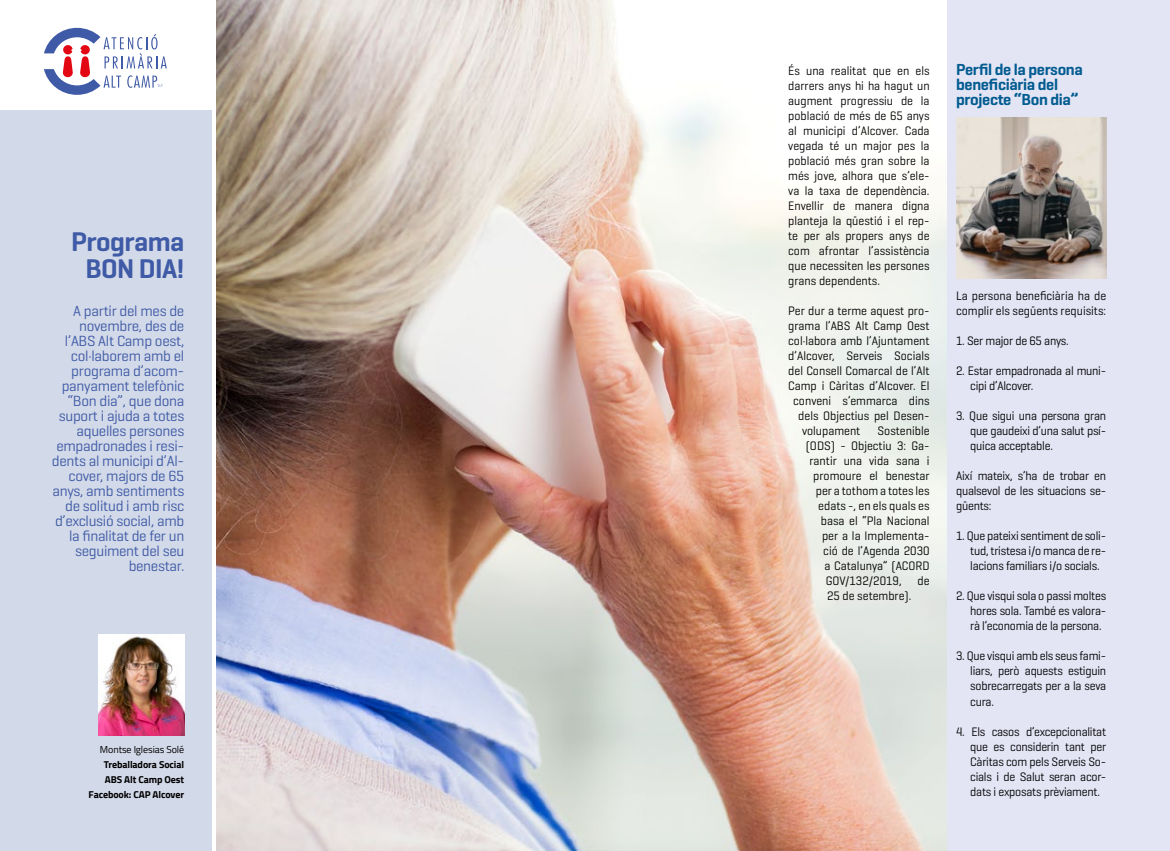
<style>
.page{position:relative;width:1170px;height:851px;background:#fff}
.page>*{position:absolute;margin:0;border:0;box-sizing:border-box;transform-origin:0 0}
.t1{font:600 27.5px/27.5px "Geogrotesque";letter-spacing:-.02em;color:#3f5aa6;text-align:center}
.t2{font:600 16.25px/15px "Geogrotesque";letter-spacing:-.02em;color:#005b90}
.t3{font:15px/15px "Geogrotesque";letter-spacing:-.02em;color:#3f5aa6;text-align:right}
.t4{font:12.5px/15px "Geogrotesque";color:#000;text-align:justify;scale:.95 1}
.t5{font:12.5px/15px "Geogrotesque";letter-spacing:-.02em;color:#000;scale:.95 1}
.t6{font:700 10px/14.8px "Titillium Web";letter-spacing:-.01em;color:#000;text-align:right}
.t7{font:10px "Titillium Web";letter-spacing:-.01em;color:#000}
</style>
<div class="page">
<img style="left:216px;top:0;width:731px;height:850px">
<div style="left:0;top:110px;width:214px;height:740px;background:#d2d9e8"></div>
<hr style="left:212px;top:0;width:4px;height:850px;background:#fff">
<img style="left:98px;top:634px;width:86px;height:101px">
<svg style="left:44px;top:28px;width:123px;height:67px"></svg>
<div style="left:947px;top:0;width:222px;height:850px;background:#e3e4f4"></div>
<img style="left:956px;top:117px;width:150px;height:161px">
<h1 class="t1" style="left:71px;top:227px;width:115px">Programa<br>BON DIA!</h1>
<p class="t3" style="left:52px;top:303px;width:134px">A partir del mes de novembre, des de l’ABS Alt Camp oest, col·laborem amb el programa d’acom&shy;panyament telefònic “Bon dia”, que dona suport i ajuda a totes aquelles persones empadronades i resi&shy;dents al municipi d’Al&shy;cover, majors de 65 anys, amb sentiments de solitud i amb risc d’exclusió social, amb la finalitat de fer un seguiment del seu benestar.</p>
<p class="t7" style="left:100px;top:742px;width:86px">Montse Iglesias Solé</p>
<p class="t6" style="left:89px;top:757px;width:97px">Treballadora Social<br>ABS Alt Camp Oest<br>Facebook: CAP Alcover</p>
<p class="t4" style="left:788px;top:63px;width:150px">És una realitat que en els darrers anys hi ha hagut un augment progressiu de la població de més de 65 anys al municipi d’Alcover. Cada vegada té un major pes la població més gran sobre la més jove, alhora que s’ele&shy;va la taxa de dependència.<br>Envellir de manera digna planteja la qüestió i el rep&shy;te per als propers anys de com afrontar l’assistència que necessiten les persones grans dependents.</p>
<p class="t4" style="left:788px;top:303px;width:150px">Per dur a terme aquest pro-</p>
<p class="t4" style="left:788px;top:318px;width:150px">grama l’ABS Alt Camp Oest</p>
<p class="t4" style="left:788px;top:333px;width:150px">col·labora amb l’Ajuntament</p>
<p class="t4" style="left:788px;top:348px;width:150px">d’Alcover, Serveis Socials</p>
<p class="t4" style="left:788px;top:363px;width:150px">del Consell Comarcal de l’Alt</p>
<p class="t4" style="left:788px;top:378px;width:150px">Camp i Càritas d’Alcover. El</p>
<p class="t4" style="left:793px;top:393px;width:145px">conveni s’emmarca dins</p>
<p class="t4" style="left:798px;top:408px;width:140px">dels Objectius pel Desen-</p>
<p class="t4" style="left:802px;top:423px;width:63px">volupament</p>
<p class="t4" style="left:877px;top:423px;width:56px">Sostenible</p>
<p class="t4" style="left:805px;top:438px;width:132px">(ODS) - Objectiu 3: Ga-</p>
<p class="t4" style="left:809px;top:453px;width:128px">rantir una vida sana i</p>
<p class="t4" style="left:813px;top:468px;width:124px">promoure el benestar</p>
<p class="t4" style="left:815px;top:483px;width:121px">per a tothom a totes les</p>
<p class="t4" style="left:818px;top:498px;width:119px">edats -, en els quals es</p>
<p class="t4" style="left:820px;top:513px;width:116px">basa el “Pla Nacional</p>
<p class="t4" style="left:822px;top:528px;width:115px">per a la Implementa-</p>
<p class="t4" style="left:823px;top:543px;width:113px">ció de l’Agenda 2030</p>
<p class="t4" style="left:824px;top:558px;width:112px">a Catalunya” (ACORD</p>
<p class="t4" style="left:825px;top:573px;width:81px">GOV/132/2019,</p>
<p class="t4" style="left:917px;top:573px;width:14px">de</p>
<p class="t4" style="left:827px;top:588px;width:90px">25 de setembre).</p>
<h2 class="t2" style="left:956px;top:62px;width:128px">Perfil de la persona beneficiària del projecte “Bon dia”</h2>
<p class="t4" style="left:956px;top:288px;width:159px">La persona beneficiària ha de complir els següents requisits:</p>
<p class="t5" style="left:956px;top:333px;width:120px">1. Ser major de 65 anys.</p>
<p class="t5" style="left:970px;top:363px;width:144px;text-indent:-14px">2. Estar empadronada al muni&shy;cipi d’Alcover.</p>
<p class="t4" style="left:970px;top:408px;width:144px;text-indent:-14px">3. Que sigui una persona gran que gaudeixi d’una salut psí&shy;quica acceptable.</p>
<p class="t4" style="left:956px;top:468px;width:159px">Així mateix, s’ha de trobar en qualsevol de les situacions se&shy;güents:</p>
<p class="t4" style="left:970px;top:528px;width:144px;text-indent:-14px">1. Que pateixi sentiment de soli&shy;tud, tristesa i/o manca de re&shy;lacions familiars i/o socials.</p>
<p class="t4" style="left:970px;top:588px;width:144px;text-indent:-14px">2. Que visqui sola o passi moltes hores sola. També es valora&shy;rà l’economia de la persona.</p>
<p class="t4" style="left:970px;top:648px;width:144px;text-indent:-14px">3. Que visqui amb els seus fami&shy;liars, però aquests estiguin sobrecarregats per a la seva cura.</p>
<p class="t4" style="left:970px;top:723px;width:144px;text-indent:-14px">4. Els casos d’excepcionalitat que es considerin tant per Càritas com pels Serveis So&shy;cials i de Salut seran acor&shy;dats i exposats prèviament.</p>
</div>
